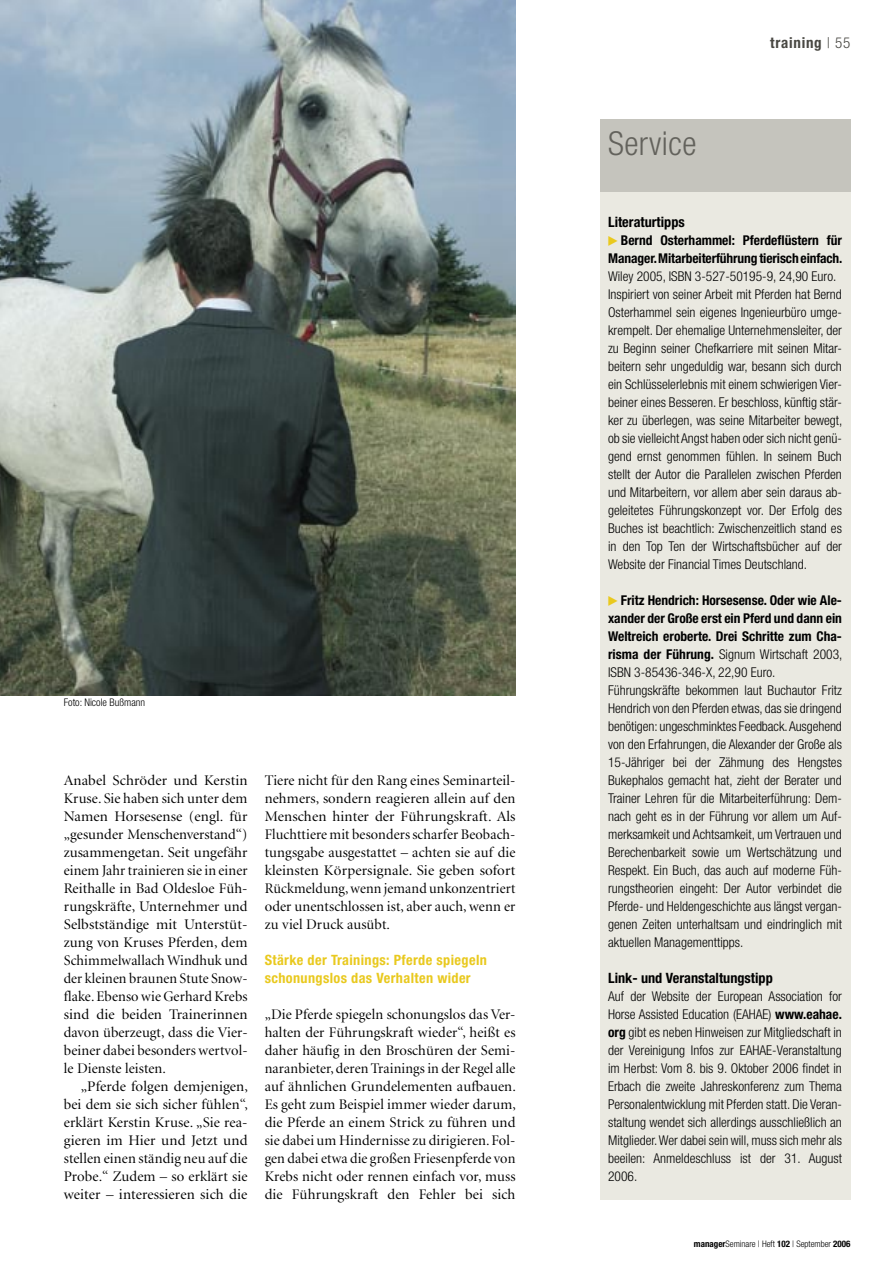
<style>
.page{position:relative;width:893px;height:1263px;background:#fff}
.page>*{position:absolute;margin:0;border:0;box-sizing:border-box;transform-origin:0 0}
.t1{font:300 condensed 33px "Helvetica Neue LT";letter-spacing:.015em;color:#63625c}
.t2{font:700 condensed 15px "Helvetica Neue LT";letter-spacing:.05em;color:#484742}
.t3{font:14.7px/18px "Minion Display";letter-spacing:.01em;color:#000;text-align:justify}
.t4{font:700 condensed 14.25px/18px "Helvetica Neue LT";letter-spacing:.025em;color:#e9c91e}
.t5{font:700 condensed 14.25px "Helvetica Neue LT";color:#000}
.t6{font:300 condensed 13.5px/18px "Helvetica Neue LT";color:#000}
.t7{font:700 condensed 13.5px/18px "Helvetica Neue LT";letter-spacing:-.01em;color:#000;text-align:right}
.t8{font:300 condensed 10.5px "Helvetica Neue LT";color:#000}
.t9{font:300 condensed 9px "Helvetica Neue LT";color:#000}
.s1{font-weight:300}
.s2{font-weight:700}
</style>
<div class="page">
<img style="left:0;top:0;width:515px;height:695px">
<div style="left:600px;top:171px;width:250px;height:1028px;background:#eae9e1"></div>
<div style="left:600px;top:119px;width:250px;height:72px;background:#c5c4bd"></div>
<p class="t8" style="left:64px;top:697px;width:83px">Foto: Nicole Bußmann</p>
<p class="t3" style="left:64px;top:772px;width:185px">Anabel Schröder und Kerstin Kruse. Sie haben sich unter dem Namen Horsesense (engl. für „gesunder Menschenverstand“) zusammengetan. Seit ungefähr einem Jahr trainieren sie in einer Reithalle in Bad Oldesloe Füh&shy;rungskräfte, Unternehmer und Selbstständige mit Unterstüt&shy;zung von Kruses Pferden, dem Schimmelwallach Windhuk und der kleinen braunen Stute Snow&shy;flake. Ebenso wie Gerhard Krebs sind die beiden Trainerinnen davon überzeugt, dass die Vier&shy;beiner dabei besonders wertvol&shy;le Dienste leisten.</p>
<p class="t3" style="left:64px;top:1078px;width:186px;text-indent:17px">„Pferde folgen demjenigen, bei dem sie sich sicher fühlen“, erklärt Kerstin Kruse. „Sie rea&shy;gieren im Hier und Jetzt und stellen einen ständig neu auf die Probe.“ Zudem – so erklärt sie weiter – interessieren sich die</p>
<p class="t3" style="left:265px;top:772px;width:252px">Tiere nicht für den Rang eines Seminarteil&shy;nehmers, sondern reagieren allein auf den Menschen hinter der Führungskraft. Als Fluchttiere mit besonders scharfer Beobach&shy;tungsgabe ausgestattet – achten sie auf die kleinsten Körpersignale. Sie geben sofort Rückmeldung, wenn jemand unkonzentriert oder unentschlossen ist, aber auch, wenn er zu viel Druck ausübt.</p>
<p class="t4" style="left:265px;top:951px;width:224px">Stärke der Trainings: Pferde spiegeln schonungslos das Verhalten wider</p>
<p class="t3" style="left:265px;top:1006px;width:253px">„Die Pferde spiegeln schonungslos das Ver&shy;halten der Führungskraft wieder“, heißt es daher häufig in den Broschüren der Semi&shy;naranbieter, deren Trainings in der Regel alle auf ähnlichen Grundelementen aufbauen.<br>Es geht zum Beispiel immer wieder darum, die Pferde an einem Strick zu führen und sie dabei um Hindernisse zu dirigieren. Fol&shy;gen dabei etwa die großen Friesenpferde von Krebs nicht oder rennen einfach vor, muss die Führungskraft den Fehler bei sich</p>
<h1 class="t1" style="left:608px;top:124px;width:90px">Service</h1>
<p class="t2" style="left:770px;top:34px;width:82px">training <span class="s1">| 55</span></p>
<p class="t5" style="left:608px;top:213px;width:78px">Literaturtipps</p>
<p class="t7" style="left:608px;top:231px;width:236px">Bernd Osterhammel: Pferdeflüstern für<br>Manager. Mitarbeiterführung tierisch einfach.</p>
<p class="t6" style="left:608px;top:267px;width:236px">Wiley 2005, ISBN 3-527-50195-9, 24,90 Euro.<br>Inspiriert von seiner Arbeit mit Pferden hat Bernd Osterhammel sein eigenes Ingenieurbüro umge&shy;krempelt. Der ehemalige Unternehmensleiter, der zu Beginn seiner Chefkarriere mit seinen Mitar&shy;beitern sehr ungeduldig war, besann sich durch ein Schlüsselerlebnis mit einem schwierigen Vier&shy;beiner eines Besseren. Er beschloss, künftig stär&shy;ker zu überlegen, was seine Mitarbeiter bewegt, ob sie vielleicht Angst haben oder sich nicht genü&shy;gend ernst genommen fühlen. In seinem Buch stellt der Autor die Parallelen zwischen Pferden und Mitarbeitern, vor allem aber sein daraus ab&shy;geleitetes Führungskonzept vor. Der Erfolg des Buches ist beachtlich: Zwischenzeitlich stand es in den Top Ten der Wirtschaftsbücher auf der Website der Financial Times Deutschland.</p>
<p class="t6" style="left:608px;top:591px;width:236px;text-indent:13px"><span class="s2">Fritz Hendrich: Horsesense. Oder wie Ale&shy;xander der Große erst ein Pferd und dann ein Weltreich eroberte. Drei Schritte zum Cha&shy;risma der Führung.</span> Signum Wirtschaft 2003, ISBN 3-85436-346-X, 22,90 Euro.<br>Führungskräfte bekommen laut Buchautor Fritz Hendrich von den Pferden etwas, das sie dringend benötigen: ungeschminktes Feedback. Ausgehend von den Erfahrungen, die Alexander der Große als 15-Jähriger bei der Zähmung des Hengstes Bukephalos gemacht hat, zieht der Berater und Trainer Lehren für die Mitarbeiterführung: Dem&shy;nach geht es in der Führung vor allem um Auf&shy;merksamkeit und Achtsamkeit, um Vertrauen und Berechenbarkeit sowie um Wertschätzung und Respekt. Ein Buch, das auch auf moderne Füh&shy;rungstheorien eingeht: Der Autor verbindet die Pferde- und Heldengeschichte aus längst vergan&shy;genen Zeiten unterhaltsam und eindringlich mit aktuellen Managementtipps.</p>
<p class="t5" style="left:608px;top:969px;width:166px">Link- und Veranstaltungstipp</p>
<p class="t6" style="left:608px;top:987px;width:235px;text-align:justify">Auf der Website der European Association for Horse Assisted Education (EAHAE) <span class="s2">www.eahae. org</span> gibt es neben Hinweisen zur Mitgliedschaft in der Vereinigung Infos zur EAHAE-Veranstaltung im Herbst: Vom 8. bis 9. Oktober 2006 findet in Erbach die zweite Jahreskonferenz zum Thema Personalentwicklung mit Pferden statt. Die Veran&shy;staltung wendet sich allerdings ausschließlich an Mitglieder. Wer dabei sein will, muss sich mehr als beeilen: Anmeldeschluss ist der 31. August 2006.</p>
<p class="t9" style="left:694px;top:1238px;width:158px"><span class="s2">manager</span>Seminare | Heft <span class="s2">102</span> | September <span class="s2">2006</span></p>
</div>
